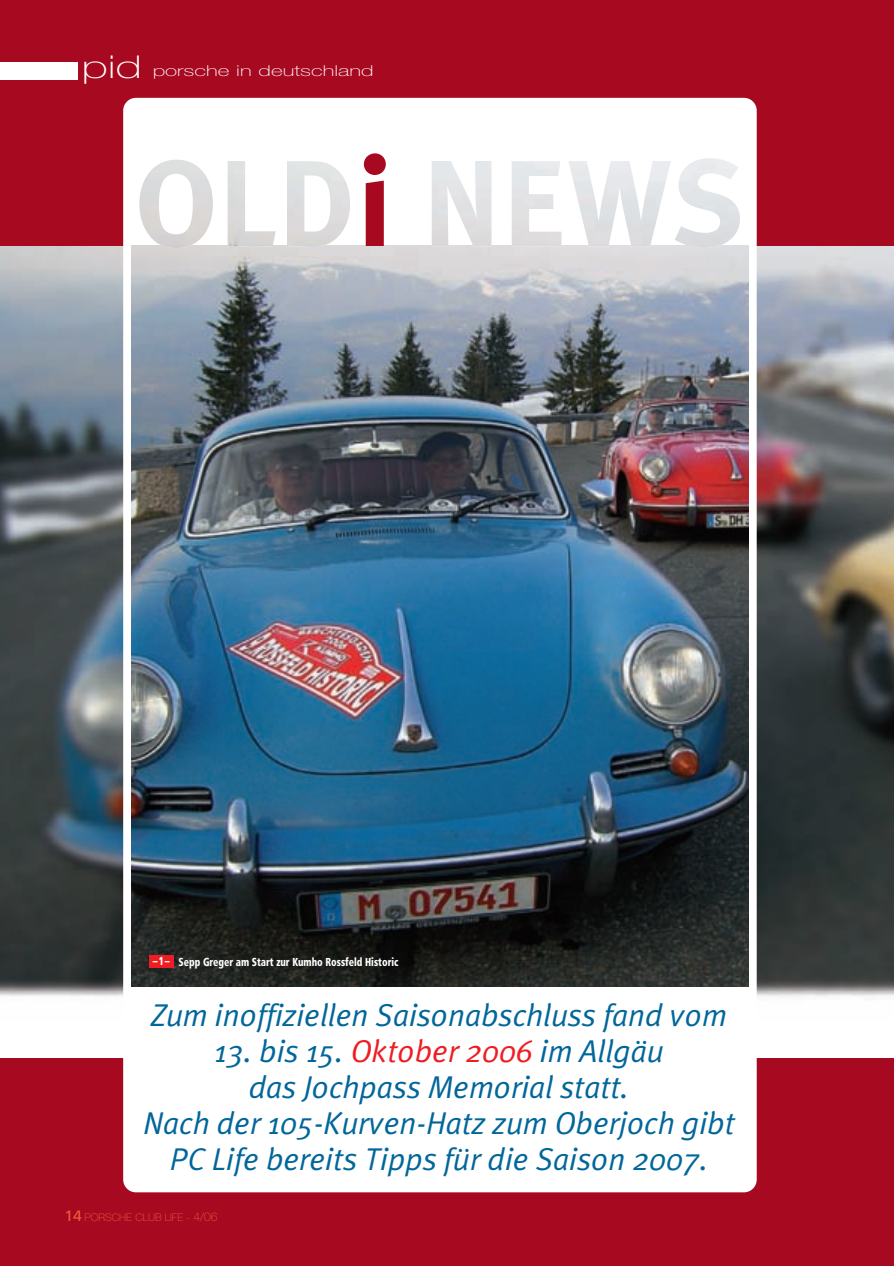
<style>
.page{position:relative;width:894px;height:1266px;background:#fff}
.page>*{position:absolute;margin:0;border:0;box-sizing:border-box;transform-origin:0 0}
.t1{font:italic 31.5px/36px "Meta Plus Normal";color:#01669a;text-align:center}
.t2{font:100 15px "Helvetica Neue LT";color:#fff;scale:1.5 1}
.t3{font:900 condensed 11.55px "Frutiger";color:#fff;scale:.85 1}
.t4{font:100 10.5px "Helvetica Neue LT";color:#f0593e}
.s1{font-size:31.5px}
.s2{color:#ee1d23}
.s3{font-family:"Frutiger";font-weight:400;font-size:15px}
.s4{font-size:12px}
</style>
<div class="page">
<img style="left:0;top:0;width:894px;height:1265px">
<p class="t2" style="left:82px;top:65px;width:196px"><span class="s1">pid</span> porsche in deutschland</p>
<p class="t3" style="left:153px;top:957px;width:291px">–1– Sepp Greger am Start zur Kumho Rossfeld Historic</p>
<p class="t1" style="left:151px;top:999px;width:577px">Zum inoffiziellen Saisonabschluss fand vom</p>
<p class="t1" style="left:143px;top:1035px;width:593px">13. bis 15. <span class="s2">Oktober 2006</span> im Allgäu<br>das Jochpass Memorial statt.<br>Nach der 105-Kurven-Hatz zum Oberjoch gibt PC Life bereits Tipps für die Saison 2007.</p>
<p class="t4" style="left:64px;top:1213px;width:154px"><span class="s3">14</span> PORSCHE CLUB LIFE - <span class="s4">4/06</span></p>
</div>
